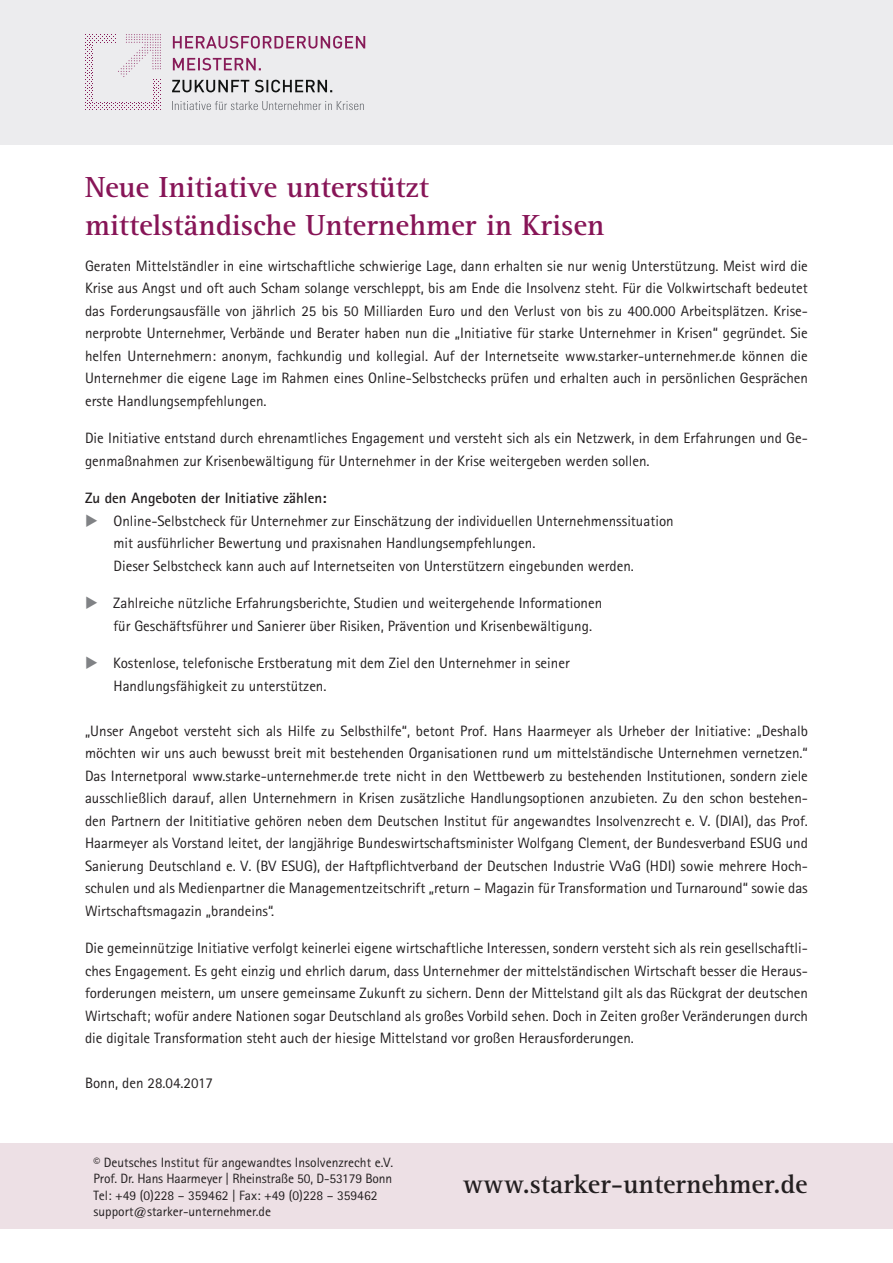
<style>
.page{position:relative;width:893px;height:1263px;background:#fff}
.page>*{position:absolute;margin:0;border:0;box-sizing:border-box;transform-origin:0 0}
.t1{font:700 30px/37.5px "Rotis Serif";color:#871557}
.t2{font:700 27px "Rotis Serif";color:#231f20}
.t3{font:15px/22.5px "Rotis Sans Serif";color:#231f20}
.t4{font:700 15px "Rotis Sans Serif";color:#231f20}
.t5{font:13.5px/16.5px "Rotis Sans Serif";color:#231f20}
.s1{color:#808285}
</style>
<div class="page">
<div style="left:0;top:1144px;width:893px;height:85px;background:#ede0e5"></div>
<div style="left:0;top:0;width:893px;height:145px;background:#ececee"></div>
<svg style="left:172px;top:101px;width:192px;height:9px"></svg>
<svg style="left:172px;top:80px;width:160px;height:12px"></svg>
<svg style="left:173px;top:58px;width:88px;height:12px"></svg>
<svg style="left:173px;top:36px;width:192px;height:13px"></svg>
<svg style="left:85px;top:34px;width:76px;height:76px"></svg>
<h1 class="t1" style="left:85px;top:169px;width:521px">Neue Initiative unterstützt mittelständische Unternehmer in Krisen</h1>
<p class="t3" style="left:85px;top:254px;width:724px;text-align:justify">Geraten Mittelständler in eine wirtschaftliche schwierige Lage, dann erhalten sie nur wenig Unterstützung. Meist wird die Krise aus Angst und oft auch Scham solange verschleppt, bis am Ende die Insolvenz steht. Für die Volkwirtschaft bedeutet das Forderungsausfälle von jährlich 25 bis 50 Milliarden Euro und den Verlust von bis zu 400.000 Arbeitsplätzen. Krise&shy;nerprobte Unternehmer, Verbände und Berater haben nun die „Initiative für starke Unternehmer in Krisen“ gegründet. Sie helfen Unternehmern: anonym, fachkundig und kollegial. Auf der Internetseite www.starker-unternehmer.de können die Unternehmer die eigene Lage im Rahmen eines Online-Selbstchecks prüfen und erhalten auch in persönlichen Gesprächen erste Handlungsempfehlungen.</p>
<p class="t3" style="left:85px;top:427px;width:724px">Die Initiative entstand durch ehrenamtliches Engagement und versteht sich als ein Netzwerk, in dem Erfahrungen und Ge&shy;genmaßnahmen zur Krisenbewältigung für Unternehmer in der Krise weitergeben werden sollen.</p>
<p class="t4" style="left:85px;top:489px;width:243px">Zu den Angeboten der Initiative zählen:</p>
<p class="t3" style="left:114px;top:509px;width:562px;text-indent:-29px"><span class="s1">◆</span> Online-Selbstcheck für Unternehmer zur Einschätzung der individuellen Unternehmenssituation mit ausführlicher Bewertung und praxisnahen Handlungsempfehlungen.<br>Dieser Selbstcheck kann auch auf Internetseiten von Unterstützern eingebunden werden.</p>
<p class="t3" style="left:114px;top:592px;width:490px;text-indent:-28px"><span class="s1">◆</span> Zahlreiche nützliche Erfahrungsberichte, Studien und weitergehende Informationen für Geschäftsführer und Sanierer über Risiken, Prävention und Krisenbewältigung.</p>
<p class="t3" style="left:114px;top:652px;width:458px;text-indent:-28px"><span class="s1">◆</span> Kostenlose, telefonische Erstberatung mit dem Ziel den Unternehmer in seiner<br>Handlungsfähigkeit zu unterstützen.</p>
<p class="t3" style="left:85px;top:719px;width:724px;text-align:justify">„Unser Angebot versteht sich als Hilfe zu Selbsthilfe“, betont Prof. Hans Haarmeyer als Urheber der Initiative: „Deshalb möchten wir uns auch bewusst breit mit bestehenden Organisationen rund um mittelständische Unternehmen vernetzen.“ Das Internetporal www.starke-unternehmer.de trete nicht in den Wettbewerb zu bestehenden Institutionen, sondern ziele ausschließlich darauf, allen Unternehmern in Krisen zusätzliche Handlungsoptionen anzubieten. Zu den schon bestehen&shy;den Partnern der Inititiative gehören neben dem Deutschen Institut für angewandtes Insolvenzrecht e. V. (DIAI), das Prof.<br>Haarmeyer als Vorstand leitet, der langjährige Bundeswirtschaftsminister Wolfgang Clement, der Bundesverband ESUG und Sanierung Deutschland e. V. (BV ESUG), der Haftpflichtverband der Deutschen Industrie VVaG (HDI) sowie mehrere Hoch&shy;schulen und als Medienpartner die Managementzeitschrift „return – Magazin für Transformation und Turnaround“ sowie das Wirtschaftsmagazin „brandeins“.</p>
<p class="t3" style="left:85px;top:937px;width:724px;text-align:justify">Die gemeinnützige Initiative verfolgt keinerlei eigene wirtschaftliche Interessen, sondern versteht sich als rein gesellschaftli&shy;ches Engagement. Es geht einzig und ehrlich darum, dass Unternehmer der mittelständischen Wirtschaft besser die Heraus&shy;forderungen meistern, um unsere gemeinsame Zukunft zu sichern. Denn der Mittelstand gilt als das Rückgrat der deutschen Wirtschaft; wofür andere Nationen sogar Deutschland als großes Vorbild sehen. Doch in Zeiten großer Veränderungen durch die digitale Transformation steht auch der hiesige Mittelstand vor großen Herausforderungen.</p>
<p class="t3" style="left:85px;top:1072px;width:130px">Bonn, den 28.04.2017</p>
<p class="t5" style="left:94px;top:1154px;width:301px">© Deutsches Institut für angewandtes Insolvenzrecht e.V.<br>Prof. Dr. Hans Haarmeyer | Rheinstraße 50, D-53179 Bonn Tel: +49 (0)228 – 359462 | Fax: +49 (0)228 – 359462 support@starker-unternehmer.de</p>
<h2 class="t2" style="left:463px;top:1168px;width:346px">www.starker-unternehmer.de</h2>
</div>
